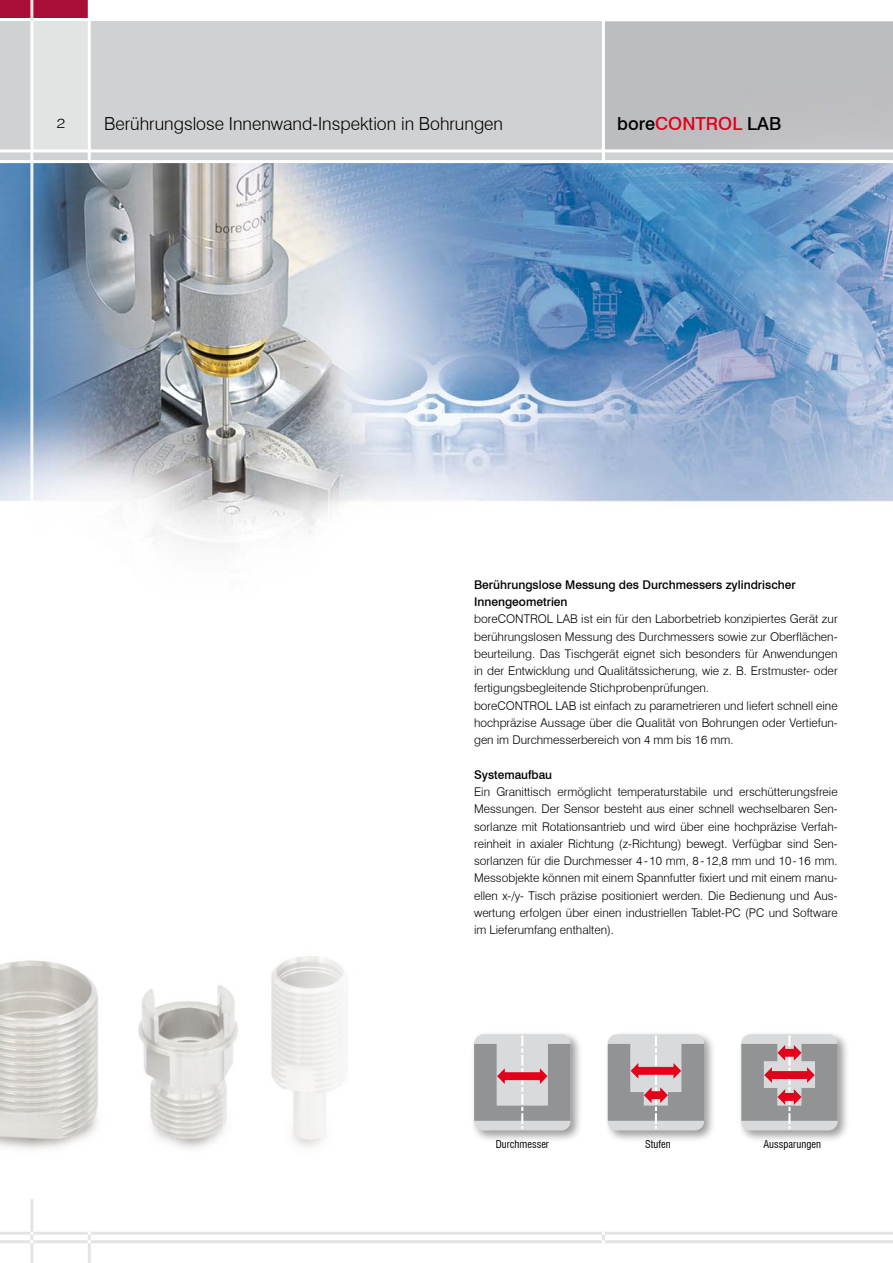
<style>
.page{position:relative;width:893px;height:1263px;background:#fff}
.page>*{position:absolute;margin:0;border:0;box-sizing:border-box;transform-origin:0 0}
.t1{font:300 18px "Swiss 721 BT";color:#000}
.t2{font:500 18px "Swiss 721 BT";color:#000}
.t3{font:300 13.5px "Swiss 721 BT";color:#000;scale:1.18 1}
.t4{font:300 12px/17.2px "Swiss 721 BT";color:#000}
.t5{font:500 12px/17.2px "Swiss 721 BT";color:#000}
.t6{font:condensed 10.5px "Swiss 721 BT";color:#000}
.s1{color:#e2001a}
</style>
<div class="page">
<img style="left:0;top:956px;width:345px;height:193px">
<img style="left:0;top:163px;width:893px;height:387px">
<div style="left:0;top:21px;width:893px;height:141px;background:linear-gradient(to right,#d6d7d7,#bebfc2)"></div>
<div style="left:32px;top:21px;width:57px;height:130px;background:#e2e3e3"></div>
<div style="left:0;top:0;width:89px;height:18px;background:#a90f36"></div>
<hr style="left:88px;top:0;width:3px;height:163px;background:#fff">
<hr style="left:602px;top:17px;width:3px;height:145px;background:#fff">
<hr style="left:0;top:149px;width:893px;height:3px;background:#fff">
<hr style="left:0;top:160px;width:893px;height:3px;background:#fff">
<hr style="left:0;top:1240px;width:893px;height:3px;background:#e3e4e4">
<hr style="left:30px;top:0;width:3px;height:500px;background:#e3e4e4">
<hr style="left:0;top:1232px;width:893px;height:3px;background:#e3e4e4">
<hr style="left:30px;top:1199px;width:3px;height:64px;background:#e3e4e4">
<hr style="left:88px;top:1232px;width:3px;height:31px;background:#e3e4e4">
<svg style="left:602px;top:1232px;width:3px;height:11px"></svg>
<div style="left:470px;top:1030px;width:113px;height:113px;background:#000;opacity:.4"></div>
<div style="left:474px;top:1034px;width:97px;height:96px;background:#d9dadb;border-radius:9px"></div>
<svg style="left:474px;top:1035px;width:97px;height:93px"></svg>
<div style="left:604px;top:1030px;width:113px;height:113px;background:#000;opacity:.4"></div>
<div style="left:608px;top:1034px;width:96px;height:96px;background:#d9dadb;border-radius:9px"></div>
<svg style="left:608px;top:1035px;width:96px;height:93px"></svg>
<div style="left:737px;top:1030px;width:113px;height:113px;background:#000;opacity:.4"></div>
<div style="left:741px;top:1034px;width:97px;height:96px;background:#d9dadb;border-radius:9px"></div>
<svg style="left:741px;top:1035px;width:97px;height:93px"></svg>
<p class="t3" style="left:57px;top:115px;width:9px">2</p>
<h1 class="t1" style="left:104px;top:113px;width:400px">Berührungslose Innenwand-Inspektion in Bohrungen</h1>
<h1 class="t2" style="left:617px;top:113px;width:166px">bore<span class="s1">CONTROL</span> LAB</h1>
<p class="t5" style="left:474px;top:576px;width:323px">Berührungslose Messung des Durchmessers zylindrischer<br>Innengeometrien</p>
<p class="t4" style="left:474px;top:610px;width:365px">boreCONTROL LAB ist ein für den Laborbetrieb konzipiertes Gerät zur berührungslosen Messung des Durchmessers sowie zur Oberflächen&shy;beurteilung. Das Tischgerät eignet sich besonders für Anwendungen in der Entwicklung und Qualitätssicherung, wie z. B. Erstmuster- oder fertigungsbegleitende Stichprobenprüfungen.<br>boreCONTROL LAB ist einfach zu parametrieren und liefert schnell eine hochpräzise Aussage über die Qualität von Bohrungen oder Vertiefun&shy;gen im Durchmesserbereich von 4 mm bis 16 mm.</p>
<p class="t5" style="left:474px;top:766px;width:80px">Systemaufbau</p>
<p class="t4" style="left:474px;top:783px;width:365px;text-align:justify">Ein Granittisch ermöglicht temperaturstabile und erschütterungsfreie Messungen. Der Sensor besteht aus einer schnell wechselbaren Sen&shy;sorlanze mit Rotationsantrieb und wird über eine hochpräzise Verfah&shy;reinheit in axialer Richtung (z-Richtung) bewegt. Verfügbar sind Sen&shy;sorlanzen für die Durchmesser 4-10 mm, 8-12,8 mm und 10-16 mm.<br>Messobjekte können mit einem Spannfutter fixiert und mit einem manu&shy;ellen x-/y- Tisch präzise positioniert werden. Die Bedienung und Aus&shy;wertung erfolgen über einen industriellen Tablet-PC (PC und Software im Lieferumfang enthalten).</p>
<p class="t6" style="left:496px;top:1138px;width:55px">Durchmesser</p>
<p class="t6" style="left:645px;top:1138px;width:27px">Stufen</p>
<p class="t6" style="left:763px;top:1138px;width:59px">Aussparungen</p>
</div>
